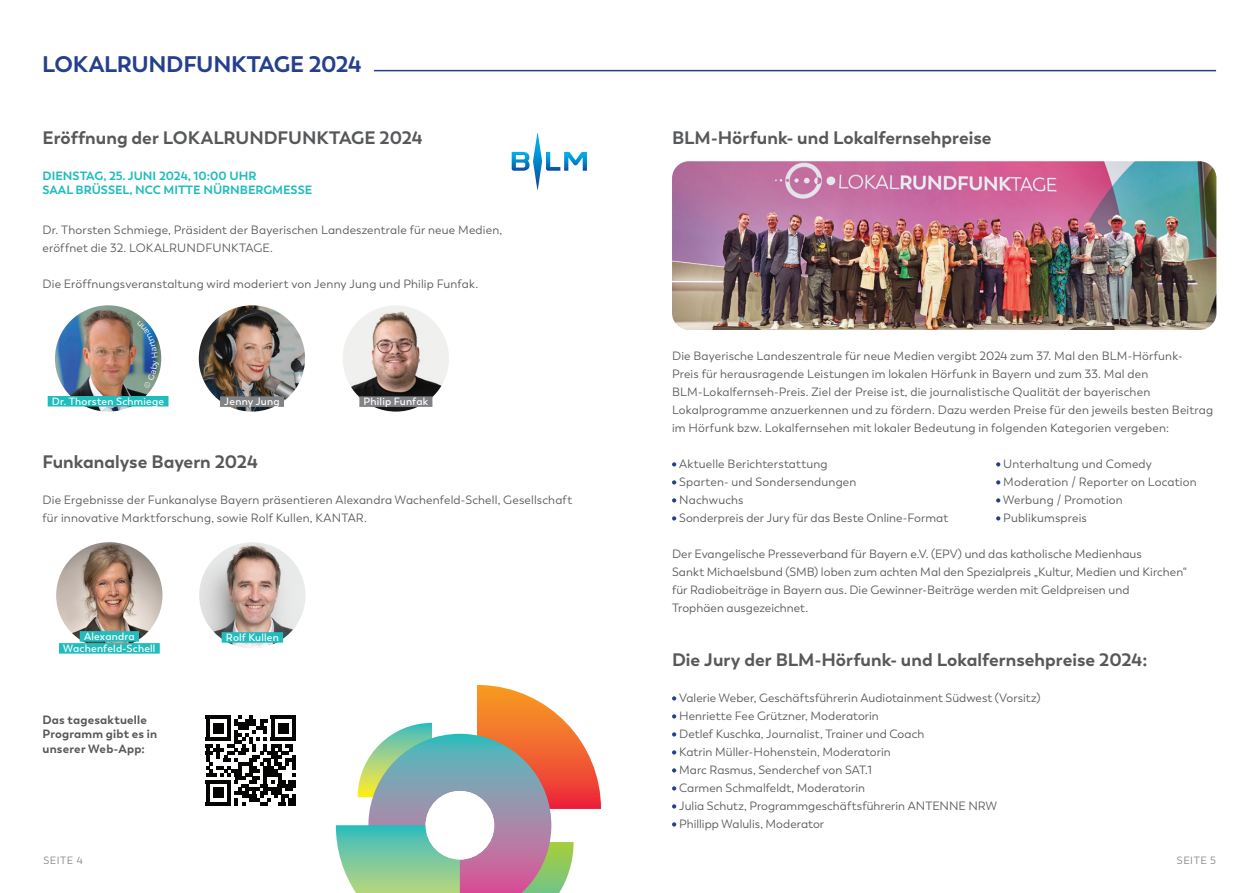
<style>
.page{position:relative;width:1259px;height:893px;background:#fff}
.page>*{position:absolute;margin:0;border:0;box-sizing:border-box;transform-origin:0 0}
.Grosse_Headline{font:700 22.5px "Trenda";letter-spacing:-.015em;color:#253f8e}
.Copytext{font:700 18px "Trenda";color:#57585a}
.Copytext-2{font:12px/18px "Trenda";letter-spacing:.01em;color:#57585a}
.Kleine_Headline{font:700 12px/14.4px "Trenda";color:#21bdbd}
.Copytext-3{font:700 12px/14.4px "Trenda";letter-spacing:.015em;color:#57585a}
.Copytext-4{font:600 10.5px "Trenda";letter-spacing:.02em;color:#fff}
.t1{font:10.5px "Trenda";letter-spacing:.055em;color:#808285}
</style>
<div class="page">
<svg style="left:512px;top:133px;width:75px;height:57px"></svg>
<img style="left:55px;top:305px;width:106px;height:107px;border-radius:53px">
<img style="left:199px;top:305px;width:106px;height:107px;border-radius:53px">
<img style="left:343px;top:305px;width:106px;height:107px;border-radius:53px">
<img style="left:56px;top:542px;width:106px;height:106px;border-radius:53px">
<div style="left:48px;top:396px;width:120px;height:10px;background:#21bdbd"></div>
<div style="left:220px;top:396px;width:64px;height:11px;background:#808285"></div>
<div style="left:359px;top:396px;width:73px;height:11px;background:#808285"></div>
<div style="left:80px;top:631px;width:59px;height:11px;background:#21bdbd"></div>
<div style="left:59px;top:643px;width:101px;height:11px;background:#21bdbd"></div>
<svg style="left:336px;top:685px;width:265px;height:208px"></svg>
<div style="left:425px;top:791px;width:69px;height:68px;background:#fff;border-radius:50%"></div>
<svg style="left:206px;top:715px;width:90px;height:90px"></svg>
<hr style="left:206px;top:802px;width:25px;height:3px;background:#040503">
<div style="left:213px;top:787px;width:11px;height:11px;background:#040503"></div>
<img style="left:199px;top:542px;width:106px;height:106px;border-radius:53px">
<div style="left:222px;top:632px;width:61px;height:11px;background:#21bdbd"></div>
<hr style="left:374px;top:70px;width:842px;height:1px;background:#253f8e">
<svg style="left:672px;top:462px;width:4px;height:5px"></svg>
<svg style="left:996px;top:462px;width:4px;height:5px"></svg>
<svg style="left:672px;top:480px;width:4px;height:5px"></svg>
<svg style="left:996px;top:480px;width:4px;height:5px"></svg>
<svg style="left:672px;top:498px;width:4px;height:5px"></svg>
<svg style="left:996px;top:498px;width:4px;height:5px"></svg>
<svg style="left:672px;top:516px;width:4px;height:5px"></svg>
<svg style="left:996px;top:516px;width:4px;height:5px"></svg>
<svg style="left:672px;top:696px;width:4px;height:5px"></svg>
<svg style="left:672px;top:714px;width:4px;height:5px"></svg>
<svg style="left:672px;top:732px;width:4px;height:5px"></svg>
<svg style="left:672px;top:750px;width:4px;height:5px"></svg>
<svg style="left:672px;top:768px;width:4px;height:5px"></svg>
<svg style="left:672px;top:786px;width:4px;height:5px"></svg>
<svg style="left:672px;top:804px;width:4px;height:5px"></svg>
<svg style="left:672px;top:822px;width:4px;height:5px"></svg>
<img style="left:672px;top:161px;width:544px;height:169px">
<svg style="left:137px;top:321px;width:22px;height:67px"></svg>
<p class="Grosse_Headline" style="left:42px;top:50px;width:321px">LOKALRUNDFUNKTAGE 2024</p>
<p class="Copytext" style="left:43px;top:127px;width:382px">Eröffnung der LOKALRUNDFUNKTAGE 2024</p>
<p class="Kleine_Headline" style="left:43px;top:169px;width:271px">DIENSTAG, 25. JUNI 2024, 10:00 UHR<br>SAAL BRÜSSEL, NCC MITTE NÜRNBERGMESSE</p>
<p class="Copytext-2" style="left:43px;top:221px;width:461px">Dr. Thorsten Schmiege, Präsident der Bayerischen Landeszentrale für neue Medien, eröffnet die 32. LOKALRUNDFUNKTAGE.</p>
<p class="Copytext-2" style="left:43px;top:275px;width:437px">Die Eröffnungsveranstaltung wird moderiert von Jenny Jung und Philip Funfak.</p>
<p class="Copytext-4" style="left:52px;top:395px;width:114px">Dr. Thorsten Schmiege</p>
<p class="Copytext-4" style="left:224px;top:395px;width:57px">Jenny Jung</p>
<p class="Copytext-4" style="left:364px;top:395px;width:66px">Philip Funfak</p>
<p class="Copytext" style="left:43px;top:451px;width:217px">Funkanalyse Bayern 2024</p>
<p class="Copytext-2" style="left:43px;top:491px;width:531px">Die Ergebnisse der Funkanalyse Bayern präsentieren Alexandra Wachenfeld-Schell, Gesellschaft für innovative Marktforschung, sowie Rolf Kullen, KANTAR.</p>
<p class="Copytext-4" style="left:84px;top:630px;width:52px">Alexandra</p>
<p class="Copytext-4" style="left:63px;top:642px;width:94px">Wachenfeld-Schell</p>
<p class="Copytext-3" style="left:43px;top:713px;width:116px">Das tagesaktuelle<br>Programm gibt es in unserer Web-App:</p>
<p class="Copytext-4" style="left:226px;top:631px;width:54px">Rolf Kullen</p>
<p class="Copytext" style="left:672px;top:127px;width:321px">BLM-Hörfunk- und Lokalfernsehpreise</p>
<p class="Copytext-2" style="left:672px;top:347px;width:543px">Die Bayerische Landeszentrale für neue Medien vergibt 2024 zum 37. Mal den BLM-Hörfunk-<br>Preis für herausragende Leistungen im lokalen Hörfunk in Bayern und zum 33. Mal den BLM-Lokalfernseh-Preis. Ziel der Preise ist, die journalistische Qualität der bayerischen Lokalprogramme anzuerkennen und zu fördern. Dazu werden Preise für den jeweils besten Beitrag im Hörfunk bzw. Lokalfernsehen mit lokaler Bedeutung in folgenden Kategorien vergeben:</p>
<p class="Copytext-2" style="left:679px;top:455px;width:150px">Aktuelle Berichterstattung</p>
<p class="Copytext-2" style="left:1003px;top:455px;width:150px">Unterhaltung und Comedy</p>
<p class="Copytext-2" style="left:679px;top:473px;width:179px">Sparten- und Sondersendungen</p>
<p class="Copytext-2" style="left:1003px;top:473px;width:195px">Moderation / Reporter on Location</p>
<p class="Copytext-2" style="left:679px;top:491px;width:66px">Nachwuchs</p>
<p class="Copytext-2" style="left:1003px;top:491px;width:121px">Werbung / Promotion</p>
<p class="Copytext-2" style="left:679px;top:509px;width:271px">Sonderpreis der Jury für das Beste Online-Format</p>
<p class="Copytext-2" style="left:1003px;top:509px;width:85px">Publikumspreis</p>
<p class="Copytext-2" style="left:672px;top:545px;width:517px">Der Evangelische Presseverband für Bayern e.V. (EPV) und das katholische Medienhaus<br>Sankt Michaelsbund (SMB) loben zum achten Mal den Spezialpreis „Kultur, Medien und Kirchen“ für Radiobeiträge in Bayern aus. Die Gewinner-Beiträge werden mit Geldpreisen und<br>Trophäen ausgezeichnet.</p>
<p class="Copytext" style="left:672px;top:649px;width:477px">Die Jury der BLM-Hörfunk- und Lokalfernsehpreise 2024:</p>
<p class="Copytext-2" style="left:679px;top:689px;width:363px">Valerie Weber, Geschäftsführerin Audiotainment Südwest (Vorsitz)</p>
<p class="Copytext-2" style="left:679px;top:707px;width:201px">Henriette Fee Grützner, Moderatorin</p>
<p class="Copytext-2" style="left:679px;top:725px;width:247px">Detlef Kuschka, Journalist, Trainer und Coach</p>
<p class="Copytext-2" style="left:679px;top:743px;width:213px">Katrin Müller-Hohenstein, Moderatorin</p>
<p class="Copytext-2" style="left:679px;top:761px;width:194px">Marc Rasmus, Senderchef von SAT.1</p>
<p class="Copytext-2" style="left:679px;top:779px;width:187px">Carmen Schmalfeldt, Moderatorin</p>
<p class="Copytext-2" style="left:679px;top:797px;width:319px">Julia Schutz, Programmgeschäftsführerin ANTENNE NRW</p>
<p class="Copytext-2" style="left:679px;top:815px;width:146px">Phillipp Walulis, Moderator</p>
<p class="t1" style="left:43px;top:854px;width:41px">SEITE 4</p>
<p class="t1" style="left:1177px;top:854px;width:41px">SEITE 5</p>
</div>
